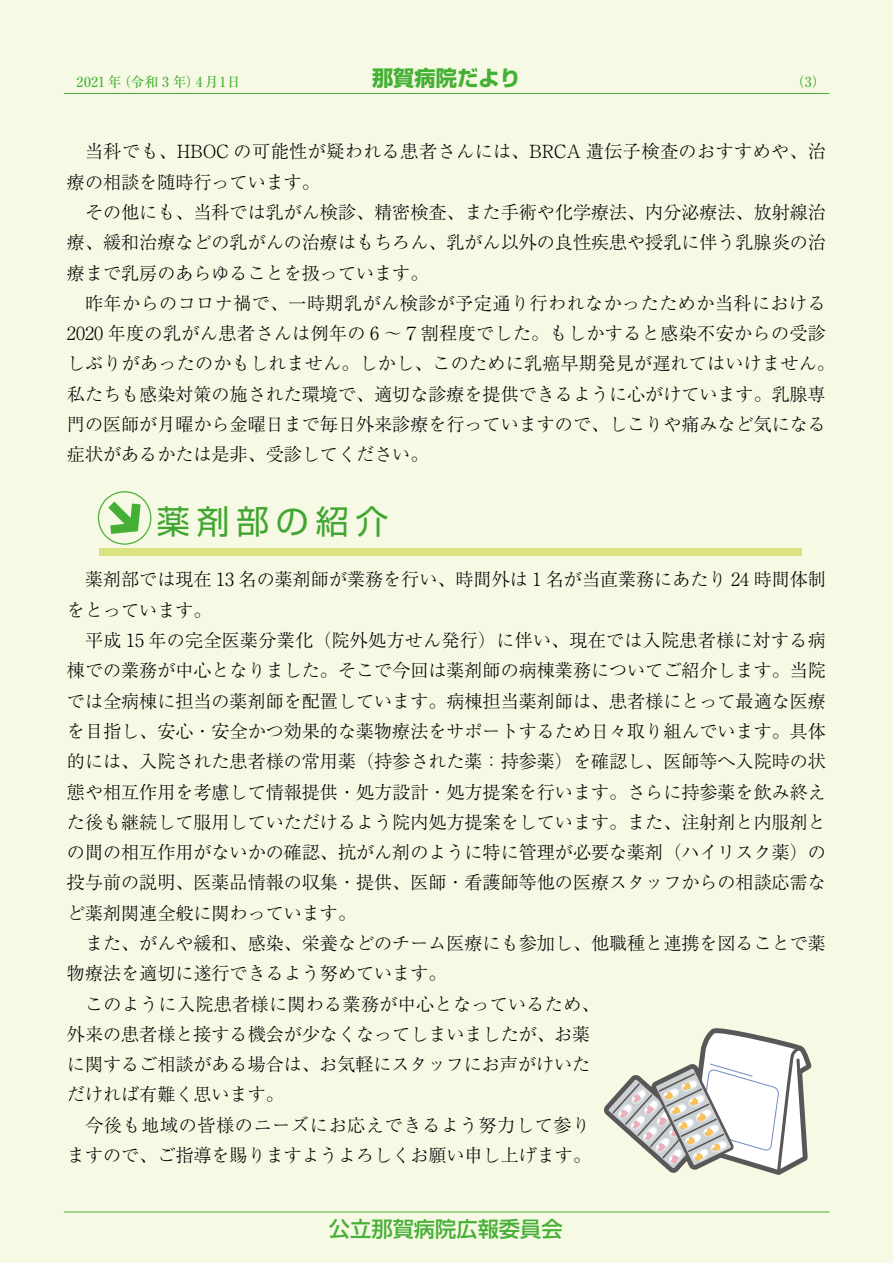
<style>
.page{position:relative;width:893px;height:1263px;background:#f6f9e4}
.page>*{position:absolute;margin:0;border:0;box-sizing:border-box;transform-origin:0 0}
.t1{font:33px "Shin Go Pro";letter-spacing:.205em;color:#40a631}
.t2{font:500 21.3px "Shin Go Pro";color:#45b035}
.t3{font:700 21.3px "Shin Go Pro";color:#45b035}
.t4{font:300 18px/30.3px "Ryumin Pro";color:#000;text-align:justify}
.t5{font:300 18px/30.3px "Ryumin Pro";letter-spacing:.025em;color:#000}
.t6{font:300 18px "Ryumin Pro";letter-spacing:.02em;color:#000}
.t7{font:300 18px "Ryumin Pro";letter-spacing:.035em;color:#000}
.t8{font:500 13.8px "Ryumin Pro";letter-spacing:.04em;color:#45b035}
</style>
<div class="page">
<hr style="left:64px;top:93px;width:765px;height:1px;background:#45b035">
<hr style="left:64px;top:1211px;width:765px;height:1px;background:#45b035">
<div style="left:99px;top:548px;width:702px;height:8px;background:#d9e480"></div>
<svg style="left:98px;top:491px;width:53px;height:54px"></svg>
<svg style="left:604px;top:1028px;width:208px;height:147px"></svg>
<p class="t8" style="left:77px;top:71px;width:166px">2021 年（令和 3 年）4 月1日</p>
<p class="t3" style="left:372px;top:61px;width:150px">那賀病院だより</p>
<p class="t8" style="left:791px;top:71px;width:36px">（3）</p>
<p class="t5" style="left:67px;top:135px;width:760px;text-indent:18px">当科でも、HBOC の可能性が疑われる患者さんには、BRCA 遺伝子検査のおすすめや、治療の相談を随時行っています。</p>
<p class="t4" style="left:67px;top:196px;width:760px;text-indent:18px">その他にも、当科では乳がん検診、精密検査、また手術や化学療法、内分泌療法、放射線治療、緩和治療などの乳がんの治療はもちろん、乳がん以外の良性疾患や授乳に伴う乳腺炎の治療まで乳房のあらゆることを扱っています。</p>
<p class="t4" style="left:67px;top:286px;width:769px;text-align:left;text-indent:18px">昨年からのコロナ禍で、一時期乳がん検診が予定通り行われなかったためか当科における2020 年度の乳がん患者さんは例年の 6 ～７割程度でした。もしかすると感染不安からの受診しぶりがあったのかもしれません。しかし、このために乳癌早期発見が遅れてはいけません。私たちも感染対策の施された環境で、適切な診療を提供できるように心がけています。乳腺専門の医師が月曜から金曜日まで毎日外来診療を行っていますので、しこりや痛みなど気になる症状があるかたは是非、受診してください。</p>
<h1 class="t1" style="left:157px;top:495px;width:233px">薬剤部の紹介</h1>
<p class="t4" style="left:67px;top:563px;width:760px;text-indent:18px">薬剤部では現在 13 名の薬剤師が業務を行い、時間外は 1 名が当直業務にあたり 24 時間体制をとっています。</p>
<p class="t4" style="left:67px;top:624px;width:760px;text-indent:18px">平成 15 年の完全医薬分業化（院外処方せん発行）に伴い、現在では入院患者様に対する病棟での業務が中心となりました。そこで今回は薬剤師の病棟業務についてご紹介します。当院では全病棟に担当の薬剤師を配置しています。病棟担当薬剤師は、患者様にとって最適な医療を目指し、安心・安全かつ効果的な薬物療法をサポートするため日々取り組んでいます。具体的には、入院された患者様の常用薬（持参された薬：持参薬）を確認し、医師等へ入院時の状態や相互作用を考慮して情報提供・処方設計・処方提案を行います。さらに持参薬を飲み終えた後も継続して服用していただけるよう院内処方提案をしています。また、注射剤と内服剤との間の相互作用がないかの確認、抗がん剤のように特に管理が必要な薬剤（ハイリスク薬）の投与前の説明、医薬品情報の収集・提供、医師・看護師等他の医療スタッフからの相談応需など薬剤関連全般に関わっています。</p>
<p class="t4" style="left:85px;top:927px;width:742px">また、がんや緩和、感染、栄養などのチーム医療にも参加し、他職種と連携を図ることで薬</p>
<p class="t4" style="left:67px;top:957px;width:381px">物療法を適切に遂行できるよう努めています。</p>
<p class="t6" style="left:85px;top:990px;width:516px">このように入院患者様に関わる業務が中心となっているため、</p>
<p class="t4" style="left:67px;top:1017px;width:525px">外来の患者様と接する機会が少なくなってしまいましたが、お薬</p>
<p class="t4" style="left:67px;top:1048px;width:525px">に関するご相談がある場合は、お気軽にスタッフにお声がけいた</p>
<p class="t4" style="left:67px;top:1078px;width:218px">だければ有難く思います。</p>
<p class="t7" style="left:85px;top:1111px;width:507px">今後も地域の皆様のニーズにお応えできるよう努力して参り</p>
<p class="t4" style="left:67px;top:1139px;width:526px">ますので、ご指導を賜りますようよろしくお願い申し上げます。</p>
<p class="t2" style="left:329px;top:1211px;width:235px">公立那賀病院広報委員会</p>
</div>
